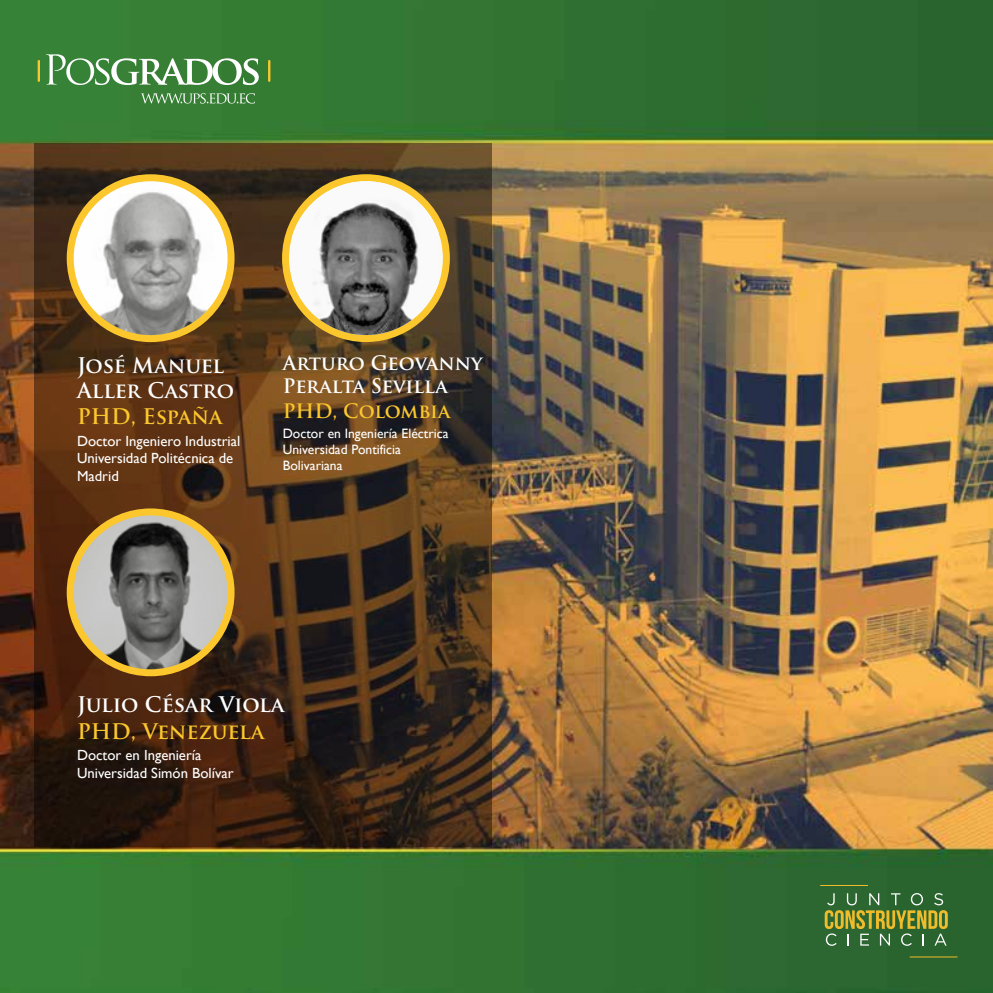
<style>
.page{position:relative;width:993px;height:993px;background:#fff}
.page>*{position:absolute;margin:0;border:0;box-sizing:border-box;transform-origin:0 0}
.t1{font:700 21px/25.2px "Trajan Pro";color:#fff}
.t2{font:700 21px "Trajan Pro";color:#fbc72d}
.t3{font:700 19.43px/23.3px "Trajan Pro";color:#fff}
.t4{font:700 19.43px "Trajan Pro";color:#fbc72d}
.t5{font:14.7px/17.7px "Gill Sans";color:#fff}
.t6{font:13.65px/16.3px "Gill Sans";color:#fff}
</style>
<div class="page">
<img style="left:0;top:0;width:992px;height:992px">
<svg style="left:34px;top:143px;width:457px;height:703px;background:#482e18"></svg>
<hr style="left:38px;top:60px;width:2px;height:22px;background:#fbc72d">
<hr style="left:268px;top:60px;width:2px;height:22px;background:#fbc72d">
<svg style="left:46px;top:54px;width:213px;height:31px"></svg>
<svg style="left:141px;top:93px;width:114px;height:10px"></svg>
<svg style="left:824px;top:892px;width:123px;height:53px;background:#5e803c"></svg>
<hr style="left:819px;top:884px;width:48px;height:1px;background:#f1bc2c">
<hr style="left:909px;top:956px;width:48px;height:1px;background:#f1bc2c">
<div style="left:67px;top:508px;width:167px;height:168px;background:#fbc72d;border-radius:50%"></div>
<img style="left:74px;top:515px;width:153px;height:154px;border-radius:77px">
<div style="left:67px;top:174px;width:167px;height:168px;background:#fbc72d;border-radius:50%"></div>
<img style="left:74px;top:181px;width:153px;height:154px;border-radius:77px">
<svg style="left:282px;top:174px;width:167px;height:168px;background:#f6ca4a"></svg>
<img style="left:292px;top:181px;width:146px;height:154px">
<h1 class="t1" style="left:77px;top:352px;width:159px">José Manuel<br>Aller Castro</h1>
<p class="t5" style="left:77px;top:431px;width:165px">Doctor Ingeniero Industrial<br>Universidad Politécnica de<br>Madrid</p>
<h1 class="t2" style="left:77px;top:403px;width:147px">PHD, España</h1>
<h2 class="t3" style="left:283px;top:351px;width:201px">Arturo Geovanny<br>Peralta Sevilla</h2>
<p class="t6" style="left:283px;top:424px;width:167px">Doctor en Ingeniería Eléctrica<br>Universidad Pontificia<br>Bolivariana</p>
<h2 class="t4" style="left:283px;top:399px;width:169px">PHD, Colombia</h2>
<h1 class="t1" style="left:77px;top:691px;width:209px">Julio César Viola</h1>
<p class="t5" style="left:77px;top:745px;width:158px">Doctor en Ingeniería<br>Universidad Simón Bolívar</p>
<h1 class="t2" style="left:77px;top:717px;width:189px">PHD, Venezuela</h1>
</div>
